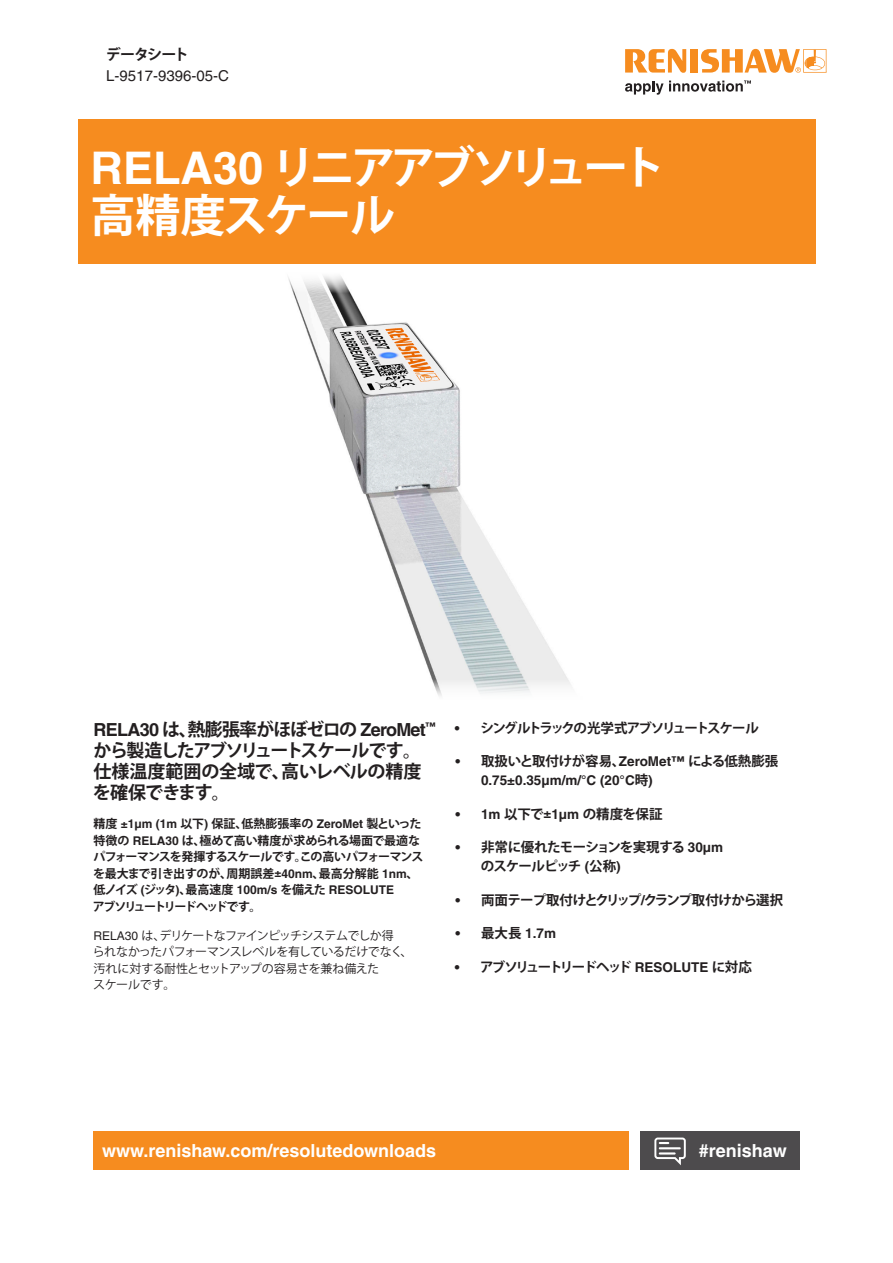
<style>
.page{position:relative;width:893px;height:1263px;background:#fff}
.page>*{position:absolute;margin:0;border:0;box-sizing:border-box;transform-origin:0 0}
.Headline_30pt_BOLD{font:700 45px/48px "Koz Go Std";letter-spacing:-.08em;color:#fff}
.Heading_4__12pt_bold{font:700 18px/21px "Koz Go Std";letter-spacing:-.05em;color:#231f20}
.back_page_URL_white___hashtag{font:700 18px "Helvetica LT Pro";color:#fff}
._10pt_Body_Text{font:15px "Helvetica LT Pro";color:#231f20}
._10pt_Body_Text-2{font:700 15px "Koz Go Std";letter-spacing:-.08em;color:#231f20}
.t1{font:700 13.5px/18.8px "Helvetica LT Pro";color:#231f20}
.t2{font:700 13.5px/18.8px "Koz Go Std";letter-spacing:-.04em;color:#231f20}
.t3{font:700 13.5px "Koz Go Std";letter-spacing:-.075em;color:#231f20}
.t4{font:700 13.5px "Koz Go Std";letter-spacing:-.125em;color:#231f20}
.t5{font:700 13.5px "Koz Go Std";letter-spacing:-.11em;color:#231f20}
.t6{font:700 13.5px "Koz Go Std";letter-spacing:-.02em;color:#231f20}
._8pt_Body_Text_Bold{font:700 12px/16.5px "Koz Go Std";letter-spacing:-.05em;color:#231f20}
._8pt_Body_Text{font:12px/16.5px "Koz Go Std";letter-spacing:-.05em;color:#231f20}
.s1{font-family:"Helvetica LT Pro"}
.s2{font-family:"Koz Go Std"}
</style>
<div class="page">
<div style="left:639px;top:1131px;width:160px;height:38px;background:#4d4b4d"></div>
<svg style="left:654px;top:1137px;width:32px;height:28px"></svg>
<div style="left:78px;top:119px;width:737px;height:145px;background:#f68c1f"></div>
<div style="left:94px;top:1131px;width:535px;height:38px;background:#f68c1f"></div>
<img style="left:288px;top:276px;width:283px;height:420px">
<svg style="left:625px;top:49px;width:61px;height:24px"></svg>
<div style="left:690px;top:49px;width:8px;height:24px;background:#f68c1f"></div>
<svg style="left:701px;top:49px;width:125px;height:24px"></svg>
<svg style="left:625px;top:80px;width:126px;height:15px"></svg>
<p class="_10pt_Body_Text-2" style="left:106px;top:45px;width:85px">データシート</p>
<p class="_10pt_Body_Text" style="left:106px;top:67px;width:124px">L-9517-9396-05-C</p>
<p class="Headline_30pt_BOLD" style="left:91px;top:146px;width:577px"><span class="s1">RELA30</span> リニアアブソリュート高精度スケール</p>
<p class="Heading_4__12pt_bold" style="left:93px;top:720px;width:344px"><span class="s1">RELA30</span> は、熱膨張率がほぼゼロの <span class="s1">ZeroMet</span><sup>™</sup>から製造したアブソリュートスケールです。仕様温度範囲の全域で、高いレベルの精度を確保できます。</p>
<p class="_8pt_Body_Text_Bold" style="left:93px;top:816px;width:332px">精度 <span class="s1">±1µm (1m</span> 以下<span class="s1">)</span> 保証、低熱膨張率の <span class="s1">ZeroMet</span> 製といった特徴の <span class="s1">RELA30</span> は、極めて高い精度が求められる場面で最適なパフォーマンスを発揮するスケールです。この高いパフォーマンスを最大まで引き出すのが、周期誤差<span class="s1">±40nm</span>、最高分解能 <span class="s1">1nm</span>、低ノイズ <span class="s1">(</span>ジッタ<span class="s1">)</span>、最高速度 <span class="s1">100m/s</span> を備えた <span class="s1">RESOLUTE<br></span>アブソリュートリードヘッドです。</p>
<p class="_8pt_Body_Text" style="left:93px;top:928px;width:321px"><span class="s1">RELA30</span> は、デリケートなファインピッチシステムでしか得<br>られなかったパフォーマンスレベルを有しているだけでなく、汚れに対する耐性とセットアップの容易さを兼ね備えた<br>スケールです。</p>
<p class="t5" style="left:455px;top:719px;width:306px"><span class="s1">•</span> シングルトラックの光学式アブソリュートスケール</p>
<p class="t1" style="left:481px;top:752px;width:299px;text-indent:-26px">• <span class="s2">取扱いと取付けが容易、</span>ZeroMet™ <span class="s2">による低熱膨張<br></span>0.75±0.35µm/m/°C (20°C<span class="s2">時</span>)</p>
<p class="t6" style="left:455px;top:805px;width:209px"><span class="s1">• 1m</span> 以下で<span class="s1">±1µm</span> の精度を保証</p>
<p class="t2" style="left:481px;top:839px;width:244px;text-indent:-25px"><span class="s1">•</span> 非常に優れたモーションを実現する <span class="s1">30µm</span>のスケールピッチ <span class="s1">(</span>公称<span class="s1">)</span></p>
<p class="t3" style="left:455px;top:891px;width:329px"><span class="s1">•</span> 両面テープ取付けとクリップ<span class="s1">/</span>クランプ取付けから選択</p>
<p class="t1" style="left:455px;top:924px;width:102px">• <span class="s2">最大長</span> 1.7m</p>
<p class="t4" style="left:455px;top:958px;width:299px"><span class="s1">•</span> アブソリュートリードヘッド <span class="s1">RESOLUTE</span> に対応</p>
<p class="back_page_URL_white___hashtag" style="left:102px;top:1139px;width:336px">www.renishaw.com/resolutedownloads</p>
<h2 class="back_page_URL_white___hashtag" style="left:699px;top:1139px;width:89px">#renishaw</h2>
</div>
